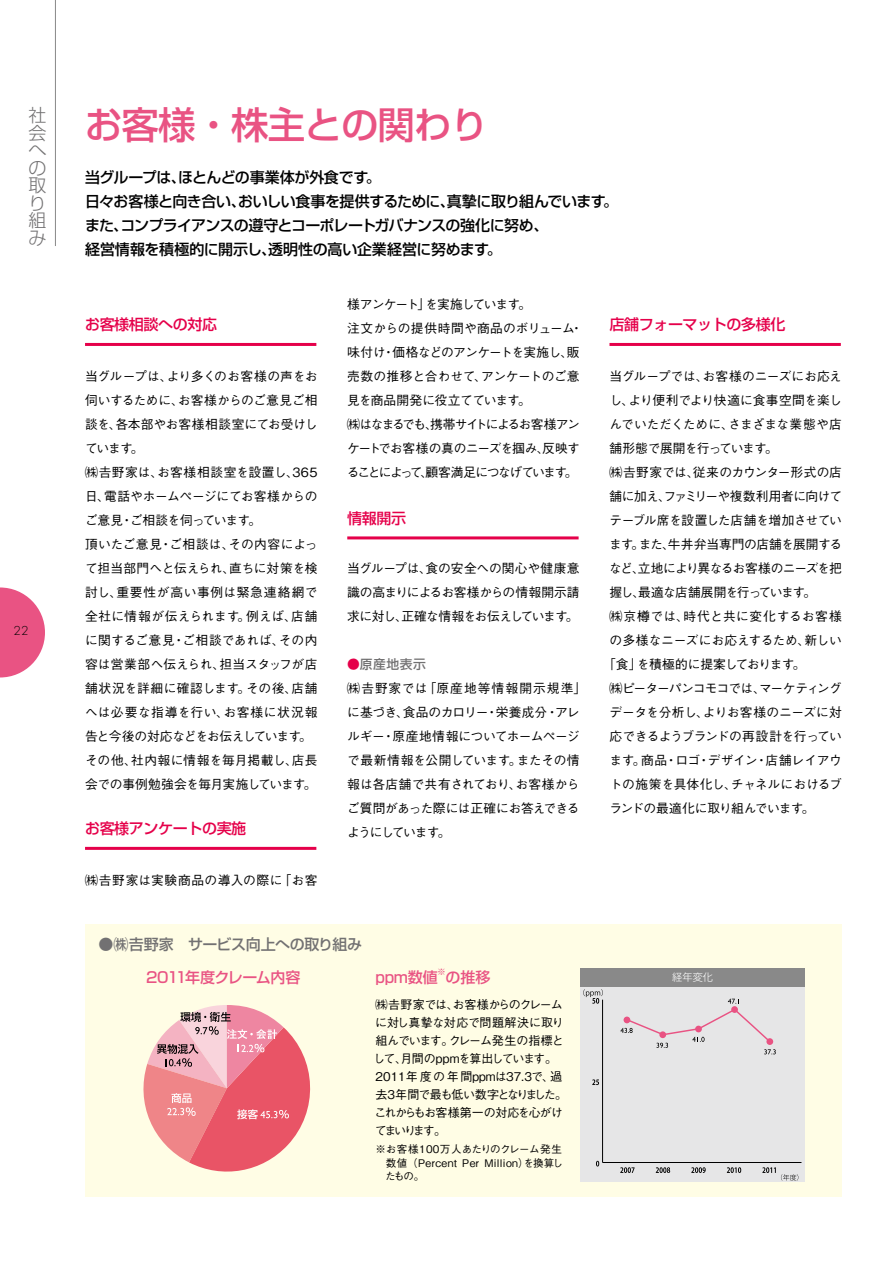
<style>
.page{position:relative;width:893px;height:1263px;background:#fff}
.page>*{position:absolute;margin:0;border:0;box-sizing:border-box;transform-origin:0 0}
.t1{font:500 37.5px "Shin Go Pro";letter-spacing:-.025em;color:#e95383}
.t2{font:300 18px/17.5px "Shin Go Pro";color:#727172}
.t3{font:500 15px/24px "Shin Go Pro";letter-spacing:-.035em;color:#000}
.t4{font:500 15px "Shin Go Pro";letter-spacing:-.025em;color:#e5004a}
.t5{font:500 15px "Shin Go Pro";letter-spacing:-.03em;color:#727172}
.t6{font:500 15px "Shin Go Pro";letter-spacing:-.045em;color:#e95383}
.t7{font:500 15px "Shin Go Pro";letter-spacing:-.02em;color:#e95383}
.t8{font:500 12.75px/24px "Gothic BBB Pro";letter-spacing:-.02em;color:#000}
.t9{font:500 12.75px/24px "Gothic BBB Pro";letter-spacing:-.05em;color:#000}
.t10{font:500 12.75px "Gothic BBB Pro";letter-spacing:-.04em;color:#000}
.t11{font:500 12.75px "Gothic BBB Pro";letter-spacing:-.045em;color:#000}
.t12{font:500 12.75px "Gothic BBB Pro";letter-spacing:-.065em;color:#000}
.t13{font:500 12.75px "Gothic BBB Pro";letter-spacing:-.07em;color:#000}
.t14{font:500 12.75px "Gothic BBB Pro";letter-spacing:.04em;color:#000}
.t15{font:500 12.75px "Gothic BBB Pro";letter-spacing:-.08em;color:#000}
.t16{font:500 12.75px "Gothic BBB Pro";letter-spacing:.05em;color:#000}
.t17{font:500 12.75px "Gothic BBB Pro";letter-spacing:-.055em;color:#000}
.t18{font:500 12px/18px "Gothic BBB Pro";letter-spacing:-.045em;color:#000}
.t19{font:300 12px "Futura Std";color:#000}
.t20{font:500 10.5px/13.5px "Gothic BBB Pro";letter-spacing:.03em;color:#000;text-align:justify}
.t21{font:10.2px "Shin Go Pro Light 90 pv RKSJ H";color:#fff}
.t22{font:500 8.7px "Shin Go Pro";color:#e95383}
.s1{font-family:"Shin Go Pro";color:#e5004a}
.s2{font-family:"Shin Go Pro";color:#727172}
</style>
<div class="page">
<hr style="left:55px;top:0;width:1px;height:246px;background:#898989">
<hr style="left:85px;top:343px;width:231px;height:3px;background:#e5004a">
<hr style="left:85px;top:847px;width:231px;height:3px;background:#e5004a">
<hr style="left:347px;top:536px;width:232px;height:3px;background:#e5004a">
<hr style="left:609px;top:343px;width:232px;height:3px;background:#e5004a">
<div style="left:85px;top:924px;width:757px;height:273px;background:#fffde5"></div>
<svg style="left:143px;top:1005px;width:168px;height:167px"></svg>
<div style="left:580px;top:986px;width:224px;height:195px;background:#e6e6e7"></div>
<div style="left:580px;top:968px;width:224px;height:19px;background:#898989"></div>
<svg style="left:620px;top:999px;width:156px;height:55px"></svg>
<hr style="left:603px;top:1162px;width:198px;height:1px;background:#000">
<svg style="left:596px;top:1161px;width:3px;height:5px"></svg>
<svg style="left:592px;top:1079px;width:7px;height:6px"></svg>
<svg style="left:583px;top:989px;width:20px;height:15px"></svg>
<hr style="left:602px;top:1000px;width:1px;height:162px;background:#000">
<svg style="left:727px;top:1167px;width:14px;height:6px"></svg>
<svg style="left:762px;top:1167px;width:36px;height:14px"></svg>
<svg style="left:691px;top:1167px;width:15px;height:6px"></svg>
<svg style="left:656px;top:1167px;width:14px;height:6px"></svg>
<svg style="left:620px;top:1167px;width:14px;height:6px"></svg>
<svg style="left:0;top:587px;width:45px;height:90px"></svg>
<p class="t2" style="left:28px;top:104px;width:19px">社会への取り組み</p>
<p class="t19" style="left:14px;top:623px;width:16px">22</p>
<p class="t1" style="left:85px;top:94px;width:405px">お客様・株主との関わり</p>
<p class="t3" style="left:85px;top:164px;width:535px">当グループは、ほとんどの事業体が外食です。<br>日々お客様と向き合い、おいしい食事を提供するために、真摯に取り組んでいます。また、コンプライアンスの遵守とコーポレートガバナンスの強化に努め、<br>経営情報を積極的に開示し、透明性の高い企業経営に努めます。</p>
<p class="t4" style="left:85px;top:312px;width:134px">お客様相談への対応</p>
<p class="t8" style="left:85px;top:362px;width:234px">当グループは、より多くのお客様の声をお伺いするために、お客様からのご意見ご相談を、各本部やお客様相談室にてお受けしています。<br>㈱吉野家は、お客様相談室を設置し、365日、電話やホームページにてお客様からのご意見・ご相談を伺っています。<br>頂いたご意見・ご相談は、その内容によって担当部門へと伝えられ、直ちに対策を検討し、重要性が高い事例は緊急連絡網で全社に情報が伝えられます。例えば、店舗に関するご意見・ご相談であれば、その内容は営業部へ伝えられ、担当スタッフが店舗状況を詳細に確認します。その後、店舗へは必要な指導を行い、お客様に状況報告と今後の対応などをお伝えしています。その他、社内報に情報を毎月掲載し、店長会での事例勉強会を毎月実施しています。</p>
<p class="t4" style="left:85px;top:816px;width:163px">お客様アンケートの実施</p>
<p class="t14" style="left:85px;top:870px;width:234px">㈱吉野家は実験商品の導入の際に「お客</p>
<p class="t9" style="left:347px;top:290px;width:238px">様アンケート」を実施しています。<br>注文からの提供時間や商品のボリューム・味付け・価格などのアンケートを実施し、販売数の推移と合わせて、アンケートのご意見を商品開発に役立てています。<br>㈱はなまるでも、携帯サイトによるお客様アンケートでお客様の真のニーズを掴み、反映することによって、顧客満足につなげています。</p>
<p class="t4" style="left:347px;top:506px;width:60px">情報開示</p>
<p class="t8" style="left:347px;top:554px;width:234px;text-align:justify">当グループは、食の安全への関心や健康意識の高まりによるお客様からの情報開示請求に対し、正確な情報をお伝えしています。</p>
<p class="t8" style="left:347px;top:650px;width:240px"><span class="s1">●</span><span class="s2">原産地表示<br></span>㈱吉野家では「原産地等情報開示規準」に基づき、食品のカロリー・栄養成分・アレルギー・原産地情報についてホームページで最新情報を公開しています。またその情報は各店舗で共有されており、お客様からご質問があった際には正確にお答えできるようにしています。</p>
<p class="t5" style="left:99px;top:932px;width:265px">●㈱吉野家　サービス向上への取り組み</p>
<p class="t4" style="left:609px;top:312px;width:177px">店舗フォーマットの多様化</p>
<p class="t8" style="left:609px;top:362px;width:234px">当グループでは、お客様のニーズにお応え</p>
<p class="t8" style="left:609px;top:386px;width:234px">し、より便利でより快適に食事空間を楽し</p>
<p class="t8" style="left:609px;top:410px;width:234px">んでいただくために、さまざまな業態や店</p>
<p class="t17" style="left:609px;top:438px;width:170px">舗形態で展開を行っています。</p>
<p class="t8" style="left:609px;top:458px;width:234px">㈱吉野家では、従来のカウンター形式の店</p>
<p class="t11" style="left:609px;top:486px;width:234px">舗に加え、ファミリーや複数利用者に向けて</p>
<p class="t10" style="left:609px;top:510px;width:234px">テーブル席を設置した店舗を増加させてい</p>
<p class="t8" style="left:609px;top:530px;width:234px">ます。また、牛丼弁当専門の店舗を展開する</p>
<p class="t12" style="left:609px;top:558px;width:234px">など、立地により異なるお客様のニーズを把</p>
<p class="t15" style="left:609px;top:582px;width:208px">握し、最適な店舗展開を行っています。</p>
<p class="t16" style="left:609px;top:606px;width:234px">㈱京樽では、時代と共に変化するお客様</p>
<p class="t8" style="left:609px;top:626px;width:234px">の多様なニーズにお応えするため、新しい</p>
<p class="t9" style="left:603px;top:650px;width:204px">「食」を積極的に提案しております。</p>
<p class="t13" style="left:609px;top:678px;width:234px">㈱ピーターパンコモコでは、マーケティング</p>
<p class="t8" style="left:609px;top:698px;width:234px">データを分析し、よりお客様のニーズに対</p>
<p class="t10" style="left:609px;top:726px;width:234px">応できるようブランドの再設計を行ってい</p>
<p class="t8" style="left:609px;top:746px;width:234px">ます。商品・ロゴ・デザイン・店舗レイアウ</p>
<p class="t8" style="left:609px;top:770px;width:234px">トの施策を具体化し、チャネルにおけるブ</p>
<p class="t9" style="left:609px;top:794px;width:207px">ランドの最適化に取り組んでいます。</p>
<p class="t7" style="left:376px;top:965px;width:64px">ppm数値</p>
<p class="t22" style="left:437px;top:965px;width:10px">※</p>
<p class="t7" style="left:446px;top:965px;width:47px">の推移</p>
<p class="t18" style="left:373px;top:994px;width:195px">㈱吉野家では、お客様からのクレームに対し真摯な対応で問題解決に取り組んでいます。クレーム発生の指標として、月間のppmを算出しています。<br>2011年度の年間ppmは37.3で、過去3年間で最も低い数字となりました。これからもお客様第一の対応を心がけてまいります。</p>
<p class="t6" style="left:146px;top:965px;width:156px">2011年度クレーム内容</p>
<p class="t21" style="left:672px;top:969px;width:42px">経年変化</p>
<p class="t20" style="left:385px;top:1141px;width:179px;text-indent:-9px">※お客様100万人あたりのクレーム発生数値（Percent Per Million）を換算したもの。</p>
</div>
